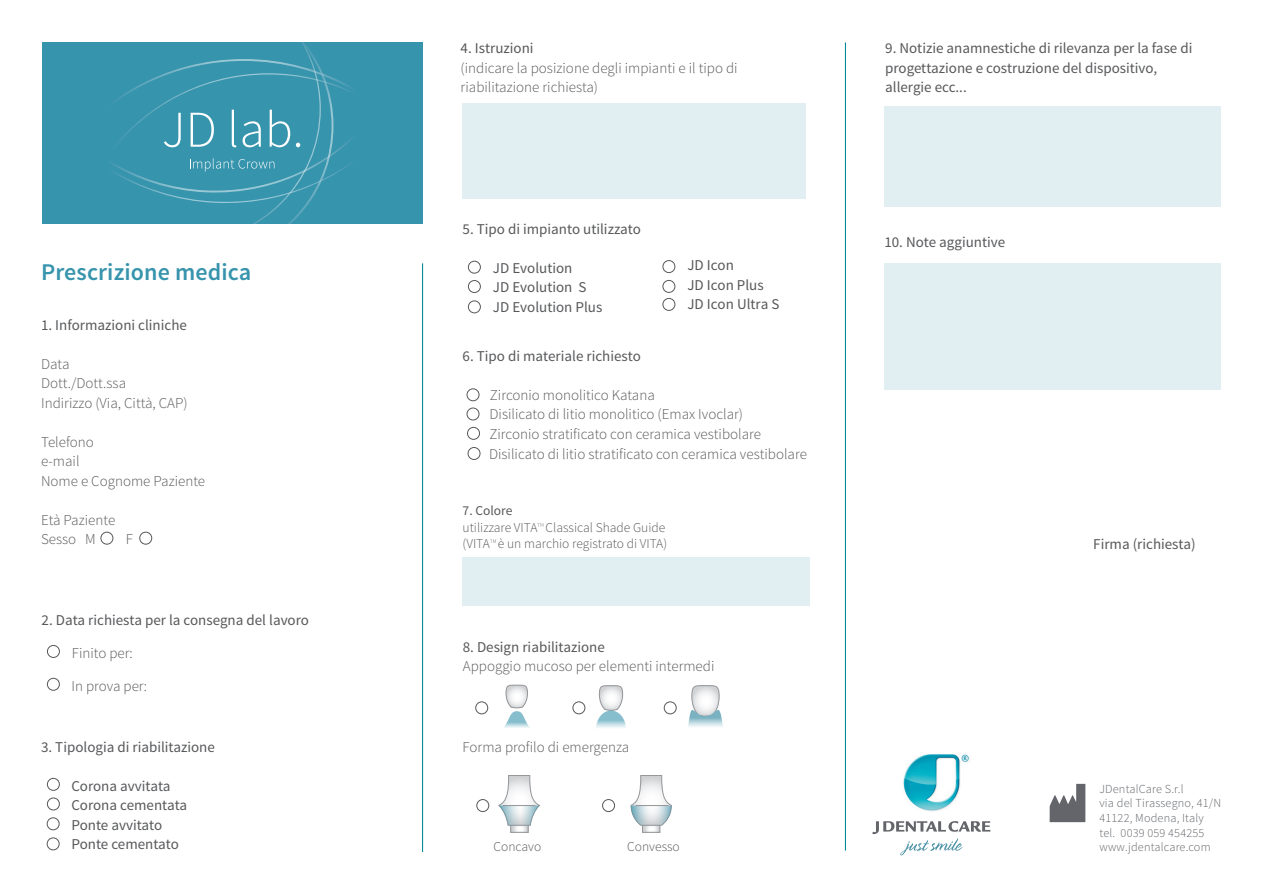
<style>
.page{position:relative;width:1263px;height:893px;background:#fff}
.page>*{position:absolute;margin:0;border:0;box-sizing:border-box;transform-origin:0 0}
.t1{font:600 24px "Source Sans Pro";letter-spacing:.005em;color:#3794ad}
.t2{font:15px/19.5px "Source Sans Pro";color:#57585a}
.t3{font:300 15px/19.5px "Source Sans Pro";color:#57585a}
.t4{font:300 13.5px/16.5px "Source Sans Pro";color:#57585a}
.t5{font:13.5px "Source Sans Pro";color:#57585a}
.t6{font:300 12.3px/14.7px "Source Sans Pro";letter-spacing:.015em;color:#63656a}
</style>
<div class="page">
<img style="left:903px;top:754px;width:67px;height:57px">
<svg style="left:872px;top:821px;width:118px;height:35px"></svg>
<div style="left:47px;top:645px;width:13px;height:13px;border:1px solid #57585a;border-radius:50%"></div>
<div style="left:100px;top:532px;width:13px;height:13px;border:1px solid #57585a;border-radius:50%"></div>
<div style="left:139px;top:532px;width:13px;height:13px;border:1px solid #57585a;border-radius:50%"></div>
<div style="left:47px;top:678px;width:13px;height:13px;border:1px solid #57585a;border-radius:50%"></div>
<div style="left:47px;top:778px;width:13px;height:13px;border:1px solid #57585a;border-radius:50%"></div>
<div style="left:47px;top:797px;width:13px;height:13px;border:1px solid #57585a;border-radius:50%"></div>
<div style="left:47px;top:817px;width:13px;height:13px;border:1px solid #57585a;border-radius:50%"></div>
<div style="left:47px;top:837px;width:13px;height:13px;border:1px solid #57585a;border-radius:50%"></div>
<div style="left:662px;top:260px;width:13px;height:13px;border:1px solid #57585a;border-radius:50%"></div>
<div style="left:662px;top:280px;width:13px;height:13px;border:1px solid #57585a;border-radius:50%"></div>
<div style="left:468px;top:261px;width:13px;height:13px;border:1px solid #57585a;border-radius:50%"></div>
<div style="left:468px;top:280px;width:13px;height:13px;border:1px solid #57585a;border-radius:50%"></div>
<div style="left:468px;top:300px;width:13px;height:13px;border:1px solid #57585a;border-radius:50%"></div>
<div style="left:467px;top:388px;width:12px;height:13px;border:1px solid #57585a;border-radius:50%"></div>
<div style="left:467px;top:408px;width:12px;height:12px;border:1px solid #57585a;border-radius:50%"></div>
<div style="left:467px;top:427px;width:13px;height:13px;border:1px solid #57585a;border-radius:50%"></div>
<div style="left:468px;top:447px;width:12px;height:13px;border:1px solid #57585a;border-radius:50%"></div>
<svg style="left:1050px;top:784px;width:35px;height:38px"></svg>
<hr style="left:845px;top:42px;width:1px;height:809px;background:#008996">
<hr style="left:422px;top:263px;width:1px;height:589px;background:#008996">
<div style="left:42px;top:42px;width:381px;height:182px;background:#3794ad"></div>
<div style="left:462px;top:104px;width:344px;height:95px;background:#e1eff2"></div>
<div style="left:884px;top:107px;width:336px;height:100px;background:#e1eff2"></div>
<div style="left:884px;top:263px;width:336px;height:127px;background:#e1eff2"></div>
<div style="left:462px;top:557px;width:347px;height:49px;background:#e1eff2"></div>
<svg style="left:113px;top:42px;width:238px;height:182px"></svg>
<svg style="left:505px;top:684px;width:23px;height:38px"></svg>
<svg style="left:504px;top:722px;width:26px;height:6px"></svg>
<svg style="left:598px;top:685px;width:26px;height:35px"></svg>
<svg style="left:596px;top:720px;width:30px;height:8px"></svg>
<svg style="left:689px;top:685px;width:33px;height:32px"></svg>
<svg style="left:688px;top:717px;width:35px;height:10px"></svg>
<svg style="left:513px;top:826px;width:13px;height:4px"></svg>
<div style="left:511px;top:824px;width:17px;height:8px;border:1px solid #939598"></div>
<svg style="left:498px;top:775px;width:42px;height:51px"></svg>
<hr style="left:503px;top:805px;width:32px;height:1px;background:#939598">
<svg style="left:644px;top:826px;width:14px;height:4px"></svg>
<div style="left:642px;top:824px;width:18px;height:8px;border:1px solid #939598"></div>
<svg style="left:631px;top:775px;width:41px;height:51px"></svg>
<hr style="left:636px;top:805px;width:32px;height:1px;background:#939598">
<div style="left:475px;top:701px;width:13px;height:13px;border:1px solid #57585a;border-radius:50%"></div>
<div style="left:476px;top:799px;width:13px;height:13px;border:1px solid #57585a;border-radius:50%"></div>
<div style="left:602px;top:799px;width:13px;height:13px;border:1px solid #57585a;border-radius:50%"></div>
<div style="left:572px;top:701px;width:13px;height:13px;border:1px solid #57585a;border-radius:50%"></div>
<div style="left:664px;top:701px;width:13px;height:13px;border:1px solid #57585a;border-radius:50%"></div>
<svg style="left:537px;top:523px;width:6px;height:4px"></svg>
<svg style="left:490px;top:539px;width:6px;height:4px"></svg>
<div style="left:662px;top:298px;width:13px;height:13px;border:1px solid #57585a;border-radius:50%"></div>
<h1 class="t1" style="left:41px;top:257px;width:212px">Prescrizione medica</h1>
<p class="t2" style="left:41px;top:315px;width:147px">1. Informazioni cliniche</p>
<p class="t3" style="left:41px;top:354px;width:148px">Data<br>Dott./Dott.ssa<br>Indirizzo (Via, Città, CAP)</p>
<p class="t3" style="left:41px;top:432px;width:166px">Telefono<br>e-mail<br>Nome e Cognome Paziente</p>
<p class="t3" style="left:41px;top:510px;width:76px">Età Paziente<br>Sesso M</p>
<p class="t3" style="left:126px;top:530px;width:9px">F</p>
<p class="t2" style="left:42px;top:610px;width:269px">2. Data richiesta per la consegna del lavoro</p>
<p class="t3" style="left:72px;top:643px;width:62px">Finito per:</p>
<p class="t3" style="left:71px;top:676px;width:77px">In prova per:</p>
<p class="t2" style="left:41px;top:737px;width:175px">3. Tipologia di riabilitazione</p>
<p class="t2" style="left:71px;top:776px;width:117px">Corona avvitata<br>Corona cementata<br>Ponte avvitato<br>Ponte cementato</p>
<p class="t2" style="left:461px;top:39px;width:74px">4. Istruzioni</p>
<p class="t3" style="left:461px;top:58px;width:278px">(indicare la posizione degli impianti e il tipo di riabilitazione richiesta)</p>
<p class="t2" style="left:463px;top:219px;width:180px">5. Tipo di impianto utilizzato</p>
<p class="t2" style="left:493px;top:258px;width:111px">JD Evolution<br>JD Evolution S<br>JD Evolution Plus</p>
<p class="t2" style="left:687px;top:256px;width:94px">JD Icon<br>JD Icon Plus<br>JD Icon Ultra S</p>
<p class="t2" style="left:463px;top:346px;width:180px">6. Tipo di materiale richiesto</p>
<p class="t3" style="left:489px;top:385px;width:319px">Zirconio monolitico Katana<br>Disilicato di litio monolitico (Emax Ivoclar)<br>Zirconio stratificato con ceramica vestibolare Disilicato di litio stratificato con ceramica vestibolare</p>
<p class="t5" style="left:463px;top:503px;width:51px">7. Colore</p>
<p class="t4" style="left:463px;top:519px;width:206px">utilizzare VITA Classical Shade Guide (VITA è un marchio registrato di VITA)</p>
<p class="t2" style="left:463px;top:637px;width:144px">8. Design riabilitazione</p>
<p class="t3" style="left:463px;top:657px;width:253px">Appoggio mucoso per elementi intermedi</p>
<p class="t3" style="left:463px;top:738px;width:168px">Forma profilo di emergenza</p>
<p class="t4" style="left:493px;top:838px;width:49px">Concavo</p>
<p class="t4" style="left:627px;top:838px;width:54px">Convesso</p>
<p class="t2" style="left:885px;top:39px;width:309px">9. Notizie anamnestiche di rilevanza per la fase di progettazione e costruzione del dispositivo, allergie ecc...</p>
<p class="t2" style="left:884px;top:232px;width:122px">10. Note aggiuntive</p>
<p class="t2" style="left:1093px;top:534px;width:104px">Firma (richiesta)</p>
<p class="t6" style="left:1099px;top:781px;width:123px">JDentalCare S.r.l<br>via del Tirassegno, 41/N<br>41122, Modena, Italy tel. 0039 059 454255 www.jdentalcare.com</p>
</div>
